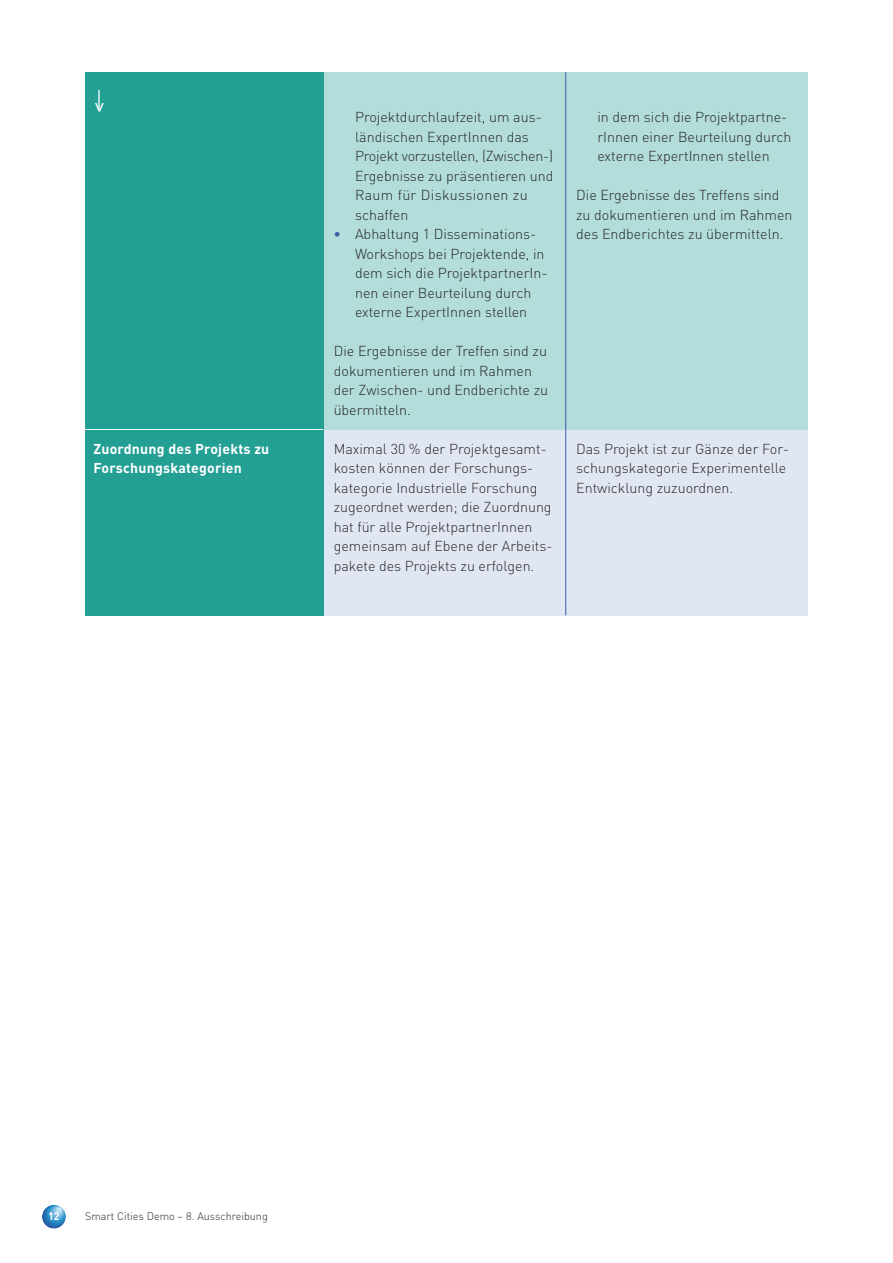
<style>
.page{position:relative;width:893px;height:1263px;background:#fff}
.page>*{position:absolute;margin:0;border:0;box-sizing:border-box;transform-origin:0 0}
.t1{font:18px "Arial";color:#fff}
.t2{font:300 14.25px/19.5px "DIN";color:#272627}
.t3{font:700 14.1px/19.5px "DIN";letter-spacing:.015em;color:#fff}
.t4{font:300 10.8px "DIN";color:#272627}
.t5{font:700 10.8px "DIN";color:#fff}
.s1{font-weight:700;font-size:14.1px;color:#395ca7}
</style>
<div class="page">
<svg style="left:42px;top:1205px;width:24px;height:24px"></svg>
<div style="left:85px;top:78px;width:723px;height:537px;background:#e1e7f2"></div>
<div style="left:85px;top:72px;width:723px;height:357px;background:#b2ddda"></div>
<div style="left:85px;top:72px;width:238px;height:543px;background:#239f94"></div>
<hr style="left:565px;top:72px;width:1px;height:543px;background:#395ca7">
<hr style="left:85px;top:429px;width:238px;height:1px;background:#fff">
<p class="t1" style="left:111px;top:90px;width:24px;rotate:90deg">– &gt;–</p>
<p class="t3" style="left:94px;top:439px;width:177px">Zuordnung des Projekts zu<br>Forschungskategorien</p>
<p class="t2" style="left:355px;top:108px;width:200px">Projektdurchlaufzeit, um aus&shy;ländischen ExpertInnen das<br>Projekt vorzustellen, (Zwischen-)<br>Ergebnisse zu präsentieren und<br>Raum für Diskussionen zu schaffen</p>
<p class="t2" style="left:355px;top:225px;width:194px;text-indent:-21px"><span class="s1">•</span> Abhaltung 1 Disseminations-<br>Workshops bei Projektende, in dem sich die ProjektpartnerIn&shy;nen einer Beurteilung durch externe ExpertInnen stellen</p>
<p class="t2" style="left:334px;top:342px;width:216px">Die Ergebnisse der Treffen sind zu dokumentieren und im Rahmen der Zwischen- und Endberichte zu übermitteln.</p>
<p class="t2" style="left:334px;top:439px;width:220px">Maximal 30 % der Projektgesamt&shy;kosten können der Forschungs&shy;kategorie Industrielle Forschung zugeordnet werden; die Zuordnung hat für alle ProjektpartnerInnen gemeinsam auf Ebene der Arbeits&shy;pakete des Projekts zu erfolgen.</p>
<p class="t2" style="left:597px;top:108px;width:196px">in dem sich die Projektpartne&shy;rInnen einer Beurteilung durch externe ExpertInnen stellen</p>
<p class="t2" style="left:576px;top:186px;width:218px">Die Ergebnisse des Treffens sind zu dokumentieren und im Rahmen des Endberichtes zu übermitteln.</p>
<p class="t2" style="left:576px;top:439px;width:215px">Das Projekt ist zur Gänze der For&shy;schungskategorie Experimentelle<br>Entwicklung zuzuordnen.</p>
<p class="t5" style="left:48px;top:1210px;width:13px">12</p>
<p class="t4" style="left:85px;top:1210px;width:184px">Smart Cities Demo – 8. Ausschreibung</p>
</div>
